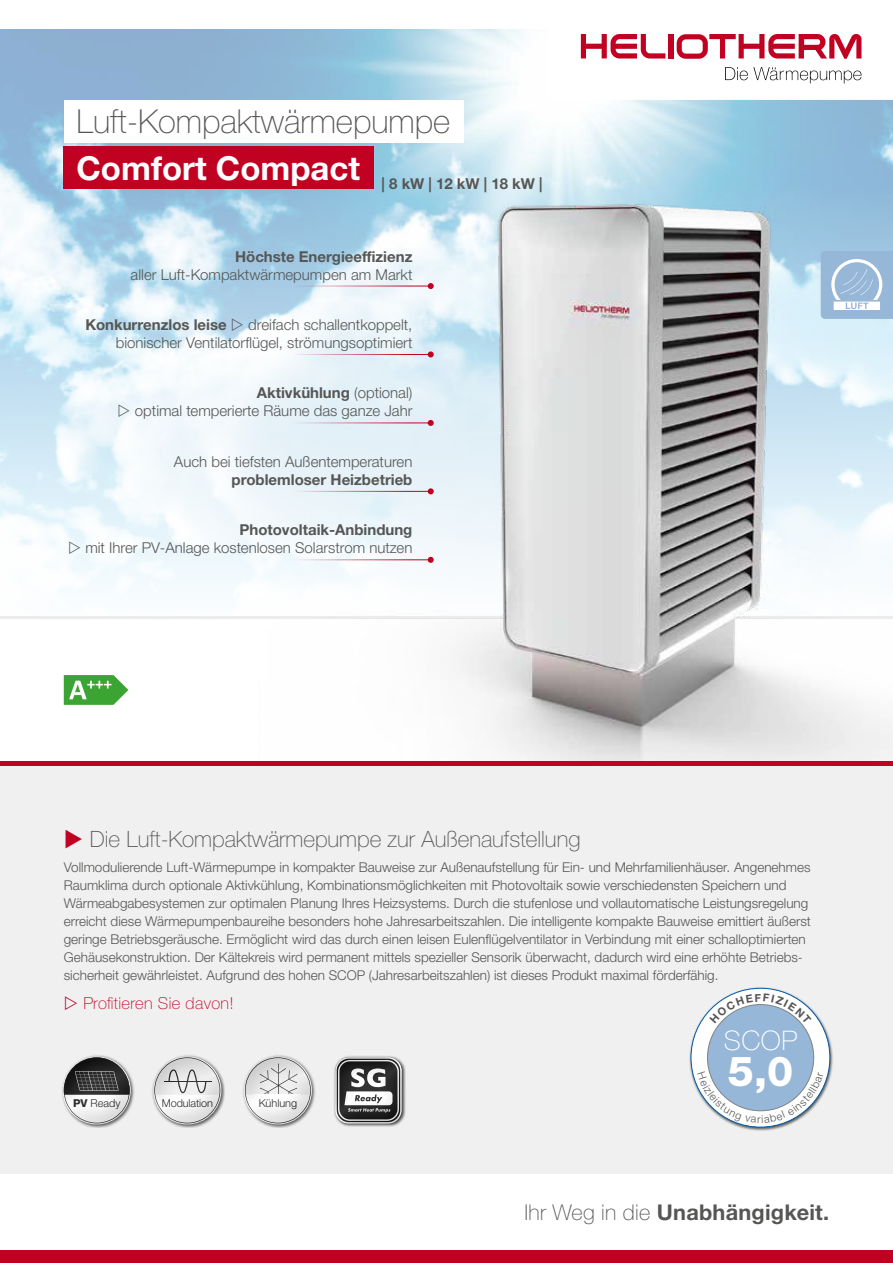
<style>
.page{position:relative;width:893px;height:1263px;background:#fff}
.page>*{position:absolute;margin:0;border:0;box-sizing:border-box;transform-origin:0 0}
.t1{font:800 41.4px "Helvetica Neue LTW1 G";color:#fff}
.t2{font:100 33px "Helvetica Neue LTW1 G";color:#565655}
.t3{font:100 27px "Helvetica Neue LTW1 G";color:#fff}
.t4{font:100 22.5px "Helvetica Neue LTW1 G";color:#565655}
.t5{font:700 21.75px "Helvetica Neue LTW1 G";letter-spacing:.01em;color:#565655}
.t6{font:100 16.5px "Helvetica Neue LTW1 G";letter-spacing:.02em;color:#c10122}
.t7{font:300 15px/18px "Helvetica Neue LTW1 G";color:#565655;text-align:right}
.t8{font:700 15px "Helvetica Neue LTW1 G";color:#565655}
.t9{font:300 13.5px/18px "Helvetica Neue LTW1 G";color:#565655}
.t10{font:300 10.95px "Helvetica Neue LTW1 G";letter-spacing:-.01em;color:#000}
.s1{font-weight:700}
.s2{color:#c10122}
.s3{font-weight:800}
.s4{font-weight:100}
</style>
<div class="page">
<img style="left:0;top:30px;width:893px;height:587px">
<hr style="left:0;top:617px;width:893px;height:2px;background:#ececec">
<div style="left:64px;top:100px;width:399px;height:42px;background:#fff"></div>
<div style="left:64px;top:147px;width:310px;height:42px;background:#c10122"></div>
<div style="left:0;top:765px;width:893px;height:409px;background:#f0f0f0"></div>
<div style="left:0;top:1250px;width:893px;height:13px;background:#c10122"></div>
<div style="left:333px;top:1055px;width:73px;height:73px;background:#000;opacity:.75"></div>
<div style="left:333px;top:1057px;width:69px;height:69px;background:#000;opacity:.8"></div>
<div style="left:334px;top:1057px;width:68px;height:68px;background:#000;opacity:.8"></div>
<div style="left:61px;top:1054px;width:74px;height:74px;background:#000;opacity:.6"></div>
<div style="left:61px;top:1056px;width:70px;height:70px;background:#000;opacity:.8"></div>
<div style="left:242px;top:1054px;width:74px;height:74px;background:#000;opacity:.6"></div>
<div style="left:242px;top:1056px;width:70px;height:70px;background:#000;opacity:.8"></div>
<div style="left:151px;top:1054px;width:74px;height:74px;background:#000;opacity:.6"></div>
<div style="left:152px;top:1056px;width:70px;height:70px;background:#000;opacity:.8"></div>
<img style="left:206px;top:155px;width:687px;height:606px">
<hr style="left:284px;top:286px;width:147px;height:1px;background:#c10122">
<svg style="left:428px;top:283px;width:6px;height:6px"></svg>
<hr style="left:284px;top:354px;width:147px;height:1px;background:#c10122">
<svg style="left:428px;top:351px;width:6px;height:6px"></svg>
<hr style="left:284px;top:423px;width:147px;height:1px;background:#c10122">
<svg style="left:428px;top:420px;width:6px;height:6px"></svg>
<hr style="left:284px;top:491px;width:147px;height:1px;background:#c10122">
<svg style="left:428px;top:488px;width:6px;height:6px"></svg>
<hr style="left:284px;top:559px;width:147px;height:1px;background:#c10122">
<svg style="left:428px;top:557px;width:6px;height:6px"></svg>
<svg style="left:821px;top:251px;width:72px;height:68px;background:#a6c1dd"></svg>
<div style="left:689px;top:987px;width:145px;height:144px;background:#000;opacity:.6"></div>
<div style="left:691px;top:988px;width:139px;height:139px;background:#fff;border-radius:50%"></div>
<div style="left:707px;top:1004px;width:107px;height:107px;background:#97b7d8;border-radius:50%"></div>
<svg style="left:64px;top:675px;width:64px;height:30px"></svg>
<div style="left:549px;top:0;width:344px;height:100px;background:#fff"></div>
<div style="left:668px;top:34px;width:5px;height:25px;background:#c10122"></div>
<svg style="left:581px;top:34px;width:84px;height:25px"></svg>
<svg style="left:725px;top:67px;width:137px;height:16px"></svg>
<svg style="left:677px;top:34px;width:184px;height:25px"></svg>
<hr style="left:0;top:761px;width:893px;height:4px;background:#c10122">
<svg style="left:232px;top:318px;width:11px;height:13px"></svg>
<svg style="left:119px;top:404px;width:11px;height:13px"></svg>
<svg style="left:69px;top:541px;width:11px;height:13px"></svg>
<svg style="left:710px;top:993px;width:101px;height:31px"></svg>
<svg style="left:697px;top:1072px;width:127px;height:51px"></svg>
<h2 class="t2" style="left:77px;top:102px;width:375px">Luft-Kompaktwärmepumpe</h2>
<p class="t8" style="left:77px;top:175px;width:467px"><sup>Comfort</sup> <sup>Compact</sup> | 8 kW | 12 kW | 18 kW |</p>
<p class="t8" style="left:235px;top:247px;width:179px">Höchste Energieeffizienz</p>
<p class="t7" style="left:131px;top:265px;width:283px">aller Luft-Kompaktwärmepumpen am Markt</p>
<p class="t8" style="left:86px;top:315px;width:143px">Konkurrenzlos leise</p>
<p class="t7" style="left:116px;top:316px;width:298px">dreifach schallentkoppelt,<br>bionischer Ventilatorflügel, strömungsoptimiert</p>
<p class="t7" style="left:135px;top:384px;width:279px"><span class="s1">Aktivkühlung</span> (optional)<br>optimal temperierte Räume das ganze Jahr</p>
<p class="t7" style="left:174px;top:452px;width:240px">Auch bei tiefsten Außentemperaturen</p>
<p class="t8" style="left:232px;top:470px;width:182px">problemloser Heizbetrieb</p>
<p class="t8" style="left:239px;top:520px;width:174px">Photovoltaik-Anbindung</p>
<p class="t7" style="left:85px;top:538px;width:329px">mit Ihrer PV-Anlage kostenlosen Solarstrom nutzen</p>
<h3 class="t4" style="left:64px;top:825px;width:518px"><span class="s2">◆</span> Die Luft-Kompaktwärmepumpe zur Außenaufstellung</h3>
<p class="t9" style="left:64px;top:858px;width:749px">Vollmodulierende Luft-Wärmepumpe in kompakter Bauweise zur Außenaufstellung für Ein- und Mehrfamilienhäuser. Angenehmes Raumklima durch optionale Aktivkühlung, Kombinationsmöglichkeiten mit Photovoltaik sowie verschiedensten Speichern und Wärmeabgabesystemen zur optimalen Planung Ihres Heizsystems. Durch die stufenlose und vollautomatische Leistungsregelung erreicht diese Wärmepumpenbaureihe besonders hohe Jahresarbeitszahlen. Die intelligente kompakte Bauweise emittiert äußerst geringe Betriebsgeräusche. Ermöglicht wird das durch einen leisen Eulenflügelventilator in Verbindung mit einer schalloptimierten Gehäusekonstruktion. Der Kältekreis wird permanent mittels spezieller Sensorik überwacht, dadurch wird eine erhöhte Betriebs&shy;sicherheit gewährleistet. Aufgrund des hohen SCOP (Jahresarbeitszahlen) ist dieses Produkt maximal förderfähig.</p>
<p class="t6" style="left:84px;top:993px;width:152px">Profitieren Sie davon!</p>
<p class="t10" style="left:73px;top:1097px;width:49px"><span class="s3">PV</span> Ready</p>
<p class="t10" style="left:162px;top:1097px;width:53px">Modulation</p>
<p class="t10" style="left:259px;top:1097px;width:40px">Kühlung</p>
<h3 class="t3" style="left:724px;top:1024px;width:75px">SCOP</h3>
<h1 class="t1" style="left:728px;top:1047px;width:67px">5,0</h1>
<h3 class="t5" style="left:525px;top:1198px;width:306px"><span class="s4">Ihr Weg in die</span> Unabhängigkeit.</h3>
</div>
